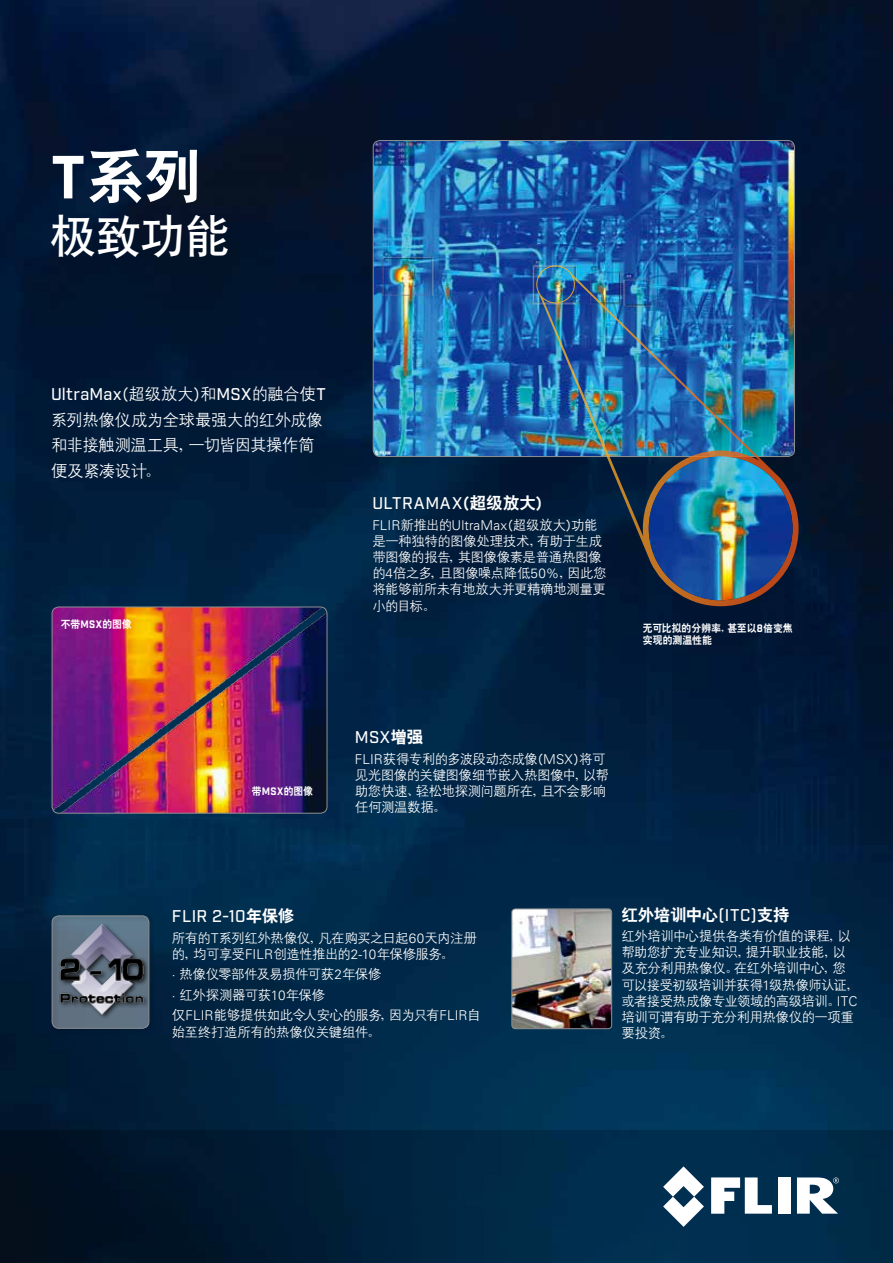
<style>
.page{position:relative;width:893px;height:1263px;background:#fff}
.page>*{position:absolute;margin:0;border:0;box-sizing:border-box;transform-origin:0 0}
.t1{font:59.1px "Heiti CSEG Bold GB";color:#fff}
.t2{font:45.45px "Heiti CSEG Medium GB";color:#fff}
.t3{font:16.5px/25.5px "Denshan CSEG Medium GB";letter-spacing:-.035em;color:#fff}
.t4{font:500 16.5px "Industry";letter-spacing:.02em;color:#fff}
.t5{font:500 16.5px "Industry";letter-spacing:.04em;color:#fff}
.t6{font:16.5px "Heiti CSEG Bold GB";letter-spacing:-.025em;color:#fff}
.t7{font:13.5px/16.2px "Denshan CSEG Medium GB";letter-spacing:-.04em;color:#fff}
.t8{font:300 13.5px "Univers LT Std";letter-spacing:.005em;color:#fff}
.t9{font:10.5px/12.6px "Heiti CSEG Bold GB";letter-spacing:-.01em;color:#fff;scale:.94 1}
.s1{font-family:"Industry";font-weight:700}
.s2{font-family:"Denshan CSEG Medium GB";font-weight:400}
.s3{font-family:"Heiti CSEG Bold GB";font-weight:400}
.s4{font-family:"Univers LT Std";font-weight:300}
.s5{font-family:"Industry";font-weight:500}
</style>
<div class="page">
<img style="left:0;top:0;width:893px;height:1131px">
<img style="left:0;top:1131px;width:893px;height:132px">
<svg style="left:711px;top:1177px;width:61px;height:37px"></svg>
<div style="left:778px;top:1177px;width:13px;height:37px;background:#fff"></div>
<svg style="left:663px;top:1166px;width:41px;height:61px"></svg>
<svg style="left:797px;top:1177px;width:42px;height:37px"></svg>
<img style="left:0;top:312px;width:54px;height:725px">
<img style="left:52px;top:607px;width:275px;height:206px">
<div style="left:52px;top:607px;width:275px;height:206px;border:1px solid #8e9090;border-radius:7px"></div>
<img style="left:512px;top:909px;width:100px;height:120px">
<div style="left:511px;top:908px;width:101px;height:121px;border:1px solid #8e9090;border-radius:3px"></div>
<div style="left:50px;top:913px;width:106px;height:122px;background:#000;opacity:.75"></div>
<img style="left:54px;top:920px;width:93px;height:102px">
<div style="left:52px;top:916px;width:97px;height:112px;border:1px solid #8e9090;border-radius:7px"></div>
<img style="left:373px;top:141px;width:421px;height:315px">
<img style="left:536px;top:265px;width:263px;height:341px">
<img style="left:649px;top:456px;width:143px;height:144px;border-radius:72px">
<h1 class="t1" style="left:51px;top:146px;width:152px"><span class="s1">T</span>系列</h1>
<h2 class="t2" style="left:51px;top:213px;width:181px">极致功能</h2>
<p class="t4" style="left:51px;top:384px;width:276px">UltraMax<span class="s2">(超级放大)和</span>MSX<span class="s2">的融合使</span>T</p>
<p class="t3" style="left:51px;top:407px;width:273px">系列热像仪成为全球最强大的红外成像和非接触测温工具，一切皆因其操作简便及紧凑设计。</p>
<p class="t9" style="left:61px;top:618px;width:77px">不带<span class="s1">MSX</span>的图像</p>
<p class="t5" style="left:372px;top:493px;width:173px">ULTRAMAX<span class="s3">(超级放大)</span></p>
<p class="t8" style="left:372px;top:517px;width:227px">FLIR<span class="s2">新推出的</span>UltraMax<span class="s2">(超级放大)功能</span></p>
<p class="t7" style="left:372px;top:533px;width:236px">是一种独特的图像处理技术，有助于生成带图像的报告，其图像像素是普通热图像的<span class="s4">4</span>倍之多，且图像噪点降低<span class="s4">50%</span>，因此您将能够前所未有地放大并更精确地测量更小的目标。</p>
<p class="t9" style="left:252px;top:785px;width:67px">带<span class="s1">MSX</span>的图像</p>
<p class="t4" style="left:355px;top:727px;width:70px">MSX<span class="s3">增强</span></p>
<p class="t7" style="left:355px;top:750px;width:256px"><span class="s4">FLIR</span>获得专利的多波段动态成像(<span class="s4">MSX</span>)将可见光图像的关键图像细节嵌入热图像中，以帮助您快速、轻松地探测问题所在，且不会影响任何测温数据。</p>
<p class="t9" style="left:643px;top:621px;width:161px">无可比拟的分辨率，甚至以<span class="s1">8</span>倍变焦实现的测温性能</p>
<p class="t4" style="left:172px;top:906px;width:124px">FLIR 2-10<span class="s3">年保修</span></p>
<p class="t7" style="left:172px;top:929px;width:307px">所有的<span class="s4">T</span>系列红外热像仪，凡在购买之日起<span class="s4">60</span>天内注册的，均可享受<span class="s4">FILR</span>创造性推出的<span class="s4">2-10</span>年保修服务。</p>
<p class="t7" style="left:172px;top:964px;width:310px;line-height:20.5px"><span class="s4">·</span> 热像仪零部件及易损件可获<span class="s4">2</span>年保修<br><span class="s4">·</span> 红外探测器可获<span class="s4">10</span>年保修<br>仅<span class="s4">FLIR</span>能够提供如此令人安心的服务，因为只有<span class="s4">FLIR</span>自</p>
<p class="t7" style="left:172px;top:1023px;width:210px">始至终打造所有的热像仪关键组件。</p>
<p class="t6" style="left:621px;top:906px;width:170px">红外培训中心<span class="s5">(ITC)</span>支持</p>
<p class="t7" style="left:621px;top:928px;width:240px">红外培训中心提供各类有价值的课程，以帮助您扩充专业知识，提升职业技能，以及充分利用热像仪。在红外培训中心，您可以接受初级培训并获得<span class="s4">1</span>级热像师认证，或者接受热成像专业领域的高级培训。<span class="s4">ITC</span>培训可谓有助于充分利用热像仪的一项重要投资。</p>
</div>
